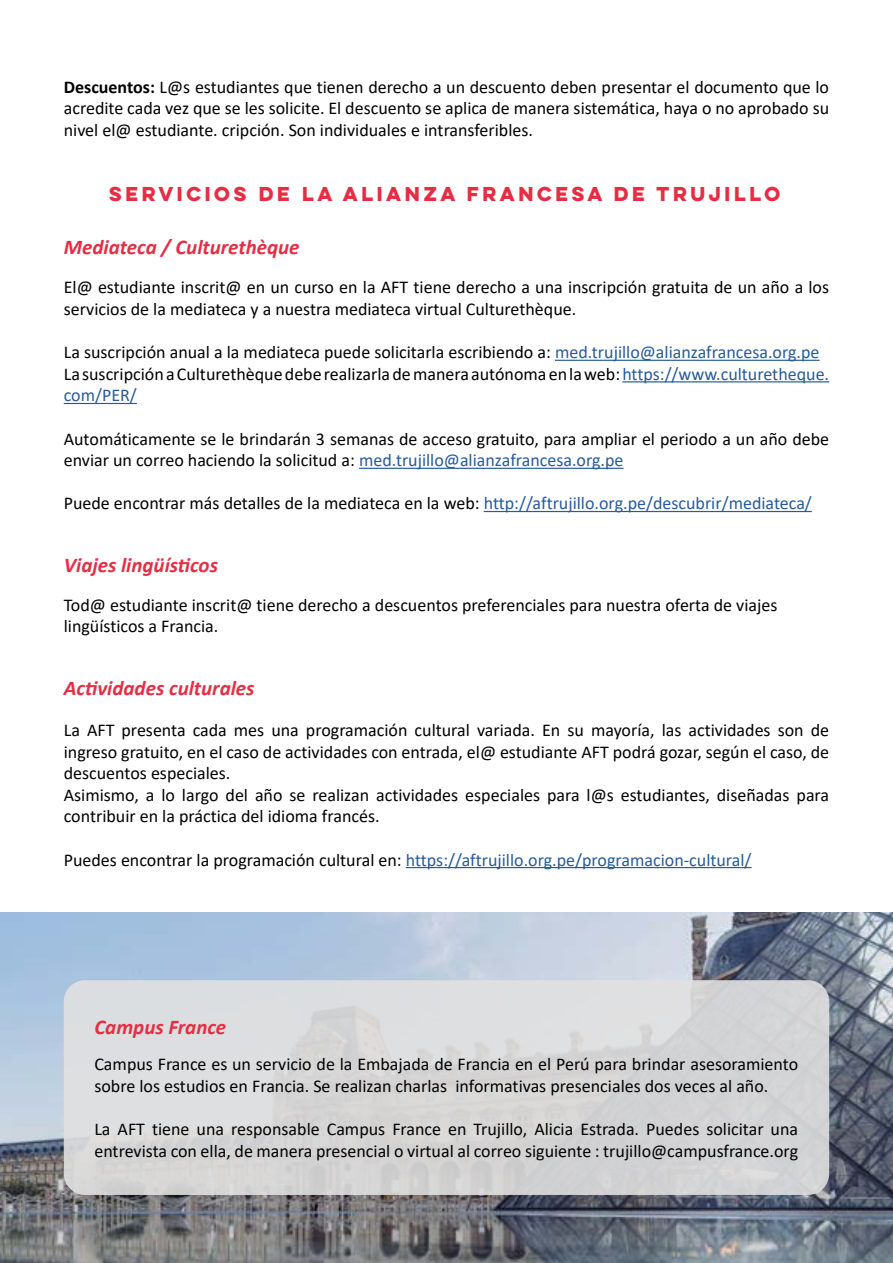
<style>
.page{position:relative;width:893px;height:1263px;background:#fff}
.page>*{position:absolute;margin:0;border:0;box-sizing:border-box;transform-origin:0 0}
.t1{font:italic 700 21px "Calibri";color:#e72d43}
.t2{font:18px/21.6px "Calibri";color:#020203}
.t3{font:18px "Calibri";color:#275b9b}
.t4{font:700 18px "Lulo Clean One";letter-spacing:-.025em;color:#e72d43}
.s1{font-weight:700}
.s2{color:#275b9b}
.s3{color:#020203}
</style>
<div class="page">
<img style="left:0;top:912px;width:893px;height:351px">
<hr style="left:555px;top:360px;width:264px;height:1px;background:#275b9b">
<hr style="left:622px;top:381px;width:207px;height:1px;background:#275b9b">
<hr style="left:64px;top:403px;width:73px;height:1px;background:#275b9b">
<hr style="left:359px;top:468px;width:265px;height:1px;background:#275b9b">
<hr style="left:484px;top:511px;width:328px;height:1px;background:#275b9b">
<hr style="left:406px;top:867px;width:346px;height:1px;background:#275b9b">
<div style="left:64px;top:980px;width:765px;height:215px;background:#d6d6d6;border-radius:21px"></div>
<p class="t2" style="left:64px;top:75px;width:767px;text-align:justify"><span class="s1">Descuentos:</span> L@s estudiantes que tienen derecho a un descuento deben presentar el documento que lo acredite cada vez que se les solicite. El descuento se aplica de manera sistemática, haya o no aprobado su nivel el@ estudiante. cripción. Son individuales e intransferibles.</p>
<p class="t4" style="left:109px;top:179px;width:676px">SERVICIOS DE LA ALIANZA FRANCESA DE TRUJILLO</p>
<p class="t1" style="left:64px;top:232px;width:237px">Mediateca / Culturethèque</p>
<p class="t2" style="left:64px;top:276px;width:767px">El@ estudiante inscrit@ en un curso en la AFT tiene derecho a una inscripción gratuita de un año a los servicios de la mediateca y a nuestra mediateca virtual Culturethèque.</p>
<p class="t2" style="left:64px;top:341px;width:767px">La suscripción anual a la mediateca puede solicitarla escribiendo a: <span class="s2">med.trujillo@alianzafrancesa.org.pe<br></span>La suscripción a Culturethèque debe realizarla de manera autónoma en la web: <span class="s2">https://www.culturetheque. com/PER/</span></p>
<p class="t2" style="left:64px;top:427px;width:767px">Automáticamente se le brindarán 3 semanas de acceso gratuito, para ampliar el periodo a un año debe enviar un correo haciendo la solicitud a: <span class="s2">med.trujillo@alianzafrancesa.org.pe</span></p>
<p class="t2" style="left:64px;top:492px;width:750px">Puede encontrar más detalles de la mediateca en la web: <span class="s2">http://aftrujillo.org.pe/descubrir/mediateca/</span></p>
<p class="t1" style="left:64px;top:550px;width:156px">Viajes lingüísticos</p>
<p class="t2" style="left:64px;top:594px;width:715px">Tod@ estudiante inscrit@ tiene derecho a descuentos preferenciales para nuestra oferta de viajes lingüísticos a Francia.</p>
<p class="t1" style="left:64px;top:673px;width:192px">Actividades culturales</p>
<p class="t2" style="left:64px;top:719px;width:767px">La AFT presenta cada mes una programación cultural variada. En su mayoría, las actividades son de ingreso gratuito, en el caso de actividades con entrada, el@ estudiante AFT podrá gozar, según el caso, de descuentos especiales.<br>Asimismo, a lo largo del año se realizan actividades especiales para l@s estudiantes, diseñadas para contribuir en la práctica del idioma francés.</p>
<p class="t3" style="left:64px;top:847px;width:689px"><span class="s3">Puedes encontrar la programación cultural en:</span> https://aftrujillo.org.pe/programacion-cultural/</p>
<p class="t1" style="left:94px;top:1012px;width:133px">Campus France</p>
<p class="t2" style="left:94px;top:1053px;width:705px">Campus France es un servicio de la Embajada de Francia en el Perú para brindar asesoramiento sobre los estudios en Francia. Se realizan charlas informativas presenciales dos veces al año.</p>
<p class="t2" style="left:94px;top:1118px;width:705px">La AFT tiene una responsable Campus France en Trujillo, Alicia Estrada. Puedes solicitar una entrevista con ella, de manera presencial o virtual al correo siguiente : trujillo@campusfrance.org</p>
</div>
